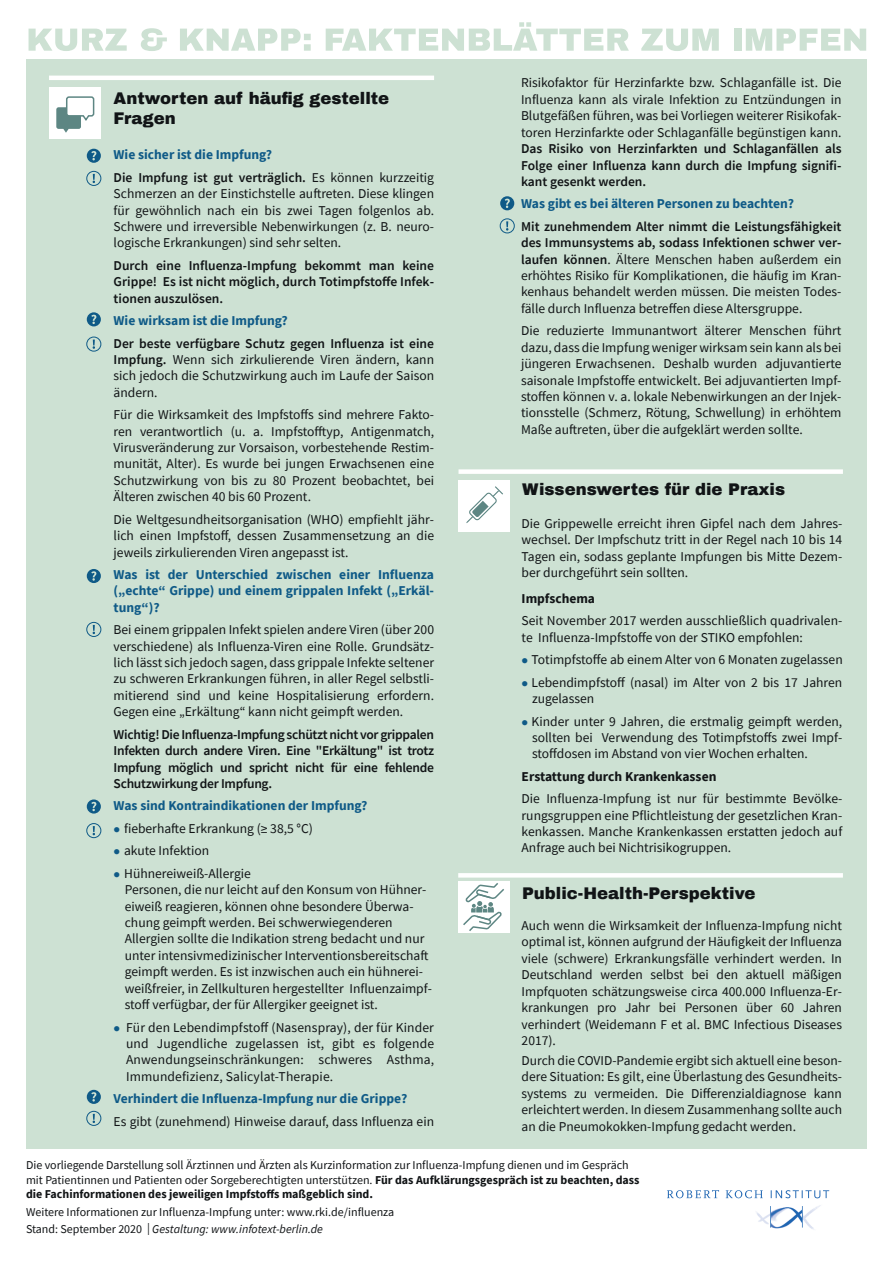
<style>
.page{position:relative;width:893px;height:1263px;background:#fff}
.page>*{position:absolute;margin:0;border:0;box-sizing:border-box;transform-origin:0 0}
.t1{font:900 16.5px/19.8px "Archivo";color:#111416}
.t2{font:13.5px/16.4px "Source Sans Pro";color:#111416;text-align:justify}
.t3{font:600 13.5px/16.4px "Source Sans Pro";color:#111416;text-align:justify}
.t4{font:700 13.5px/16.4px "Source Sans Pro";color:#0f5a87;text-align:justify}
.t5{font:700 13.5px "Source Sans Pro";color:#111416}
.t6{font:12px/14.4px "Source Sans Pro";color:#111416}
.s1{font-weight:700;color:#0f5a87}
.s2{font-weight:400}
.s3{font-weight:600}
.s4{color:#0f5a87}
.s5{font-weight:700}
.s6{font-style:italic}
</style>
<div class="page">
<svg style="left:29px;top:29px;width:98px;height:22px"></svg>
<svg style="left:141px;top:28px;width:26px;height:23px"></svg>
<svg style="left:180px;top:29px;width:131px;height:22px"></svg>
<svg style="left:326px;top:22px;width:303px;height:29px"></svg>
<svg style="left:641px;top:29px;width:78px;height:22px"></svg>
<div style="left:734px;top:29px;width:7px;height:22px;background:#cde1d3"></div>
<svg style="left:746px;top:29px;width:120px;height:22px"></svg>
<svg style="left:667px;top:1190px;width:162px;height:8px"></svg>
<img style="left:756px;top:1205px;width:65px;height:25px">
<div style="left:26px;top:59px;width:840px;height:1089px;background:#cde1d3"></div>
<div style="left:458px;top:469px;width:385px;height:5px;background:#fff"></div>
<div style="left:458px;top:480px;width:52px;height:52px;background:#fff"></div>
<svg style="left:466px;top:486px;width:37px;height:37px"></svg>
<hr style="left:49px;top:76px;width:385px;height:4px;background:#fff">
<div style="left:49px;top:87px;width:52px;height:52px;background:#fff"></div>
<svg style="left:56px;top:96px;width:39px;height:37px"></svg>
<hr style="left:458px;top:873px;width:385px;height:4px;background:#fff">
<div style="left:458px;top:881px;width:52px;height:52px;background:#fff"></div>
<svg style="left:463px;top:883px;width:41px;height:48px"></svg>
<svg style="left:87px;top:149px;width:14px;height:14px"></svg>
<div style="left:86px;top:171px;width:15px;height:15px;border:1px solid #0f5a87;border-radius:50%"></div>
<svg style="left:93px;top:174px;width:2px;height:9px"></svg>
<svg style="left:87px;top:569px;width:14px;height:14px"></svg>
<svg style="left:87px;top:312px;width:14px;height:14px"></svg>
<svg style="left:87px;top:799px;width:14px;height:14px"></svg>
<div style="left:86px;top:823px;width:15px;height:15px;border:1px solid #0f5a87;border-radius:50%"></div>
<svg style="left:93px;top:826px;width:2px;height:9px"></svg>
<div style="left:86px;top:622px;width:15px;height:15px;border:1px solid #0f5a87;border-radius:50%"></div>
<svg style="left:93px;top:625px;width:2px;height:9px"></svg>
<svg style="left:500px;top:196px;width:14px;height:14px"></svg>
<div style="left:500px;top:218px;width:15px;height:15px;border:1px solid #0f5a87;border-radius:50%"></div>
<svg style="left:506px;top:221px;width:2px;height:10px"></svg>
<div style="left:86px;top:337px;width:15px;height:14px;border:1px solid #0f5a87;border-radius:50%"></div>
<svg style="left:93px;top:340px;width:2px;height:9px"></svg>
<svg style="left:87px;top:1090px;width:14px;height:14px"></svg>
<div style="left:86px;top:1111px;width:15px;height:15px;border:1px solid #0f5a87;border-radius:50%"></div>
<svg style="left:93px;top:1114px;width:2px;height:9px"></svg>
<p class="t1" style="left:114px;top:88px;width:277px">Antworten auf häufig gestellte<br>Fragen</p>
<p class="t3" style="left:114px;top:144px;width:322px;line-height:22.4px"><span class="s1">Wie sicher ist die Impfung?<br></span>Die Impfung ist gut verträglich. <span class="s2">Es können kurzzeitig</span></p>
<p class="t2" style="left:114px;top:185px;width:322px">Schmerzen an der Einstichstelle auftreten. Diese klingen für gewöhnlich nach ein bis zwei Tagen folgenlos ab.<br>Schwere und irreversible Nebenwirkungen (z. B. neuro&shy;logische Erkrankungen) sind sehr selten.</p>
<p class="t3" style="left:114px;top:257px;width:322px">Durch eine Influenza-Impfung bekommt man keine Grippe! Es ist nicht möglich, durch Totimpfstoffe Infek&shy;tionen auszulösen.</p>
<p class="t4" style="left:114px;top:312px;width:176px">Wie wirksam ist die Impfung?</p>
<p class="t2" style="left:114px;top:335px;width:322px"><span class="s3">Der beste verfügbare Schutz gegen Influenza ist eine Impfung.</span> Wenn sich zirkulierende Viren ändern, kann sich jedoch die Schutzwirkung auch im Laufe der Saison ändern.</p>
<p class="t2" style="left:114px;top:406px;width:322px">Für die Wirksamkeit des Impfstoffs sind mehrere Fakto&shy;ren verantwortlich (u. a. Impfstofftyp, Antigenmatch, Virusveränderung zur Vorsaison, vorbestehende Restim&shy;munität, Alter). Es wurde bei jungen Erwachsenen eine Schutzwirkung von bis zu 80 Prozent beobachtet, bei Älteren zwischen 40 bis 60 Prozent.</p>
<p class="t2" style="left:114px;top:511px;width:322px">Die Weltgesundheitsorganisation (WHO) empfiehlt jähr&shy;lich einen Impfstoff, dessen Zusammensetzung an die jeweils zirkulierenden Viren angepasst ist.</p>
<p class="t4" style="left:114px;top:566px;width:322px">Was ist der Unterschied zwischen einer Influenza („echte“ Grippe) und einem grippalen Infekt („Erkäl&shy;tung“)?</p>
<p class="t2" style="left:114px;top:621px;width:322px">Bei einem grippalen Infekt spielen andere Viren (über 200 verschiedene) als Influenza-Viren eine Rolle. Grundsätz&shy;lich lässt sich jedoch sagen, dass grippale Infekte seltener zu schweren Erkrankungen führen, in aller Regel selbstli&shy;mitierend sind und keine Hospitalisierung erfordern.<br>Gegen eine „Erkältung“ kann nicht geimpft werden.</p>
<p class="t3" style="left:114px;top:726px;width:322px">Wichtig! Die Influenza-Impfung schützt nicht vor grippalen Infekten durch andere Viren. Eine "Erkältung" ist trotz Impfung möglich und spricht nicht für eine fehlende Schutzwirkung der Impfung.</p>
<p class="t4" style="left:114px;top:797px;width:255px">Was sind Kontraindikationen der Impfung?</p>
<p class="t2" style="left:114px;top:820px;width:201px"><span class="s4">●</span> fieberhafte Erkrankung (≥ 38,5 °C)</p>
<p class="t2" style="left:114px;top:842px;width:97px"><span class="s4">●</span> akute Infektion</p>
<p class="t2" style="left:125px;top:865px;width:309px;text-align:left;text-indent:-11px"><span class="s4">●</span> Hühnereiweiß-Allergie<br>Personen, die nur leicht auf den Konsum von Hühner&shy;eiweiß reagieren, können ohne besondere Überwa&shy;chung geimpft werden. Bei schwerwiegenderen Allergien sollte die Indikation streng bedacht und nur unter intensivmedizinischer Interventionsbereitschaft geimpft werden. Es ist inzwischen auch ein hühnerei&shy;weißfreier, in Zellkulturen hergestellter Influenzaimpf&shy;stoff verfügbar, der für Allergiker geeignet ist.</p>
<p class="t2" style="left:126px;top:1019px;width:310px;text-indent:-12px"><span class="s4">●</span> Für den Lebendimpfstoff (Nasenspray), der für Kinder und Jugendliche zugelassen ist, gibt es folgende Anwendungseinschränkungen: schweres Asthma, Immundefizienz, Salicylat-Therapie.</p>
<p class="t4" style="left:114px;top:1090px;width:295px">Verhindert die Influenza-Impfung nur die Grippe?</p>
<p class="t2" style="left:114px;top:1113px;width:322px">Es gibt (zunehmend) Hinweise darauf, dass Influenza ein</p>
<p class="t2" style="left:521px;top:75px;width:322px">Risikofaktor für Herzinfarkte bzw. Schlaganfälle ist. Die Influenza kann als virale Infektion zu Entzündungen in Blutgefäßen führen, was bei Vorliegen weiterer Risikofak&shy;toren Herzinfarkte oder Schlaganfälle begünstigen kann.</p>
<p class="t3" style="left:521px;top:140px;width:322px">Das Risiko von Herzinfarkten und Schlaganfällen als Folge einer Influenza kann durch die Impfung signifi&shy;kant gesenkt werden.</p>
<p class="t4" style="left:521px;top:195px;width:275px">Was gibt es bei älteren Personen zu beachten?</p>
<p class="t2" style="left:521px;top:218px;width:322px"><span class="s3">Mit zunehmendem Alter nimmt die Leistungsfähigkeit des Immunsystems ab, sodass Infektionen schwer ver&shy;laufen können</span>. Ältere Menschen haben außerdem ein erhöhtes Risiko für Komplikationen, die häufig im Kran&shy;kenhaus behandelt werden müssen. Die meisten Todes&shy;fälle durch Influenza betreffen diese Altersgruppe.</p>
<p class="t2" style="left:521px;top:322px;width:322px">Die reduzierte Immunantwort älterer Menschen führt dazu, dass die Impfung weniger wirksam sein kann als bei jüngeren Erwachsenen. Deshalb wurden adjuvantierte saisonale Impfstoffe entwickelt. Bei adjuvantierten Impf&shy;stoffen können v. a. lokale Nebenwirkungen an der Injek&shy;tionsstelle (Schmerz, Rötung, Schwellung) in erhöhtem Maße auftreten, über die aufgeklärt werden sollte.</p>
<p class="t1" style="left:522px;top:479px;width:265px">Wissenswertes für die Praxis</p>
<p class="t2" style="left:522px;top:515px;width:322px">Die Grippewelle erreicht ihren Gipfel nach dem Jahres&shy;wechsel. Der Impfschutz tritt in der Regel nach 10 bis 14<br>Tagen ein, sodass geplante Impfungen bis Mitte Dezem&shy;ber durchgeführt sein sollten.</p>
<p class="t5" style="left:522px;top:589px;width:75px">Impfschema</p>
<p class="t2" style="left:522px;top:612px;width:322px">Seit November 2017 werden ausschließlich quadrivalen&shy;te Influenza-Impfstoffe von der STIKO empfohlen:</p>
<p class="t2" style="left:522px;top:651px;width:323px"><span class="s4">●</span> Totimpfstoffe ab einem Alter von 6 Monaten zugelassen</p>
<p class="t2" style="left:532px;top:674px;width:312px;text-indent:-10px"><span class="s4">●</span> Lebendimpfstoff (nasal) im Alter von 2 bis 17 Jahren zugelassen</p>
<p class="t2" style="left:532px;top:713px;width:312px;text-indent:-10px"><span class="s4">●</span> Kinder unter 9 Jahren, die erstmalig geimpft werden, sollten bei Verwendung des Totimpfstoffs zwei Impf&shy;stoffdosen im Abstand von vier Wochen erhalten.</p>
<p class="t5" style="left:522px;top:767px;width:196px">Erstattung durch Krankenkassen</p>
<p class="t2" style="left:522px;top:790px;width:322px">Die Influenza-Impfung ist nur für bestimmte Bevölke&shy;rungsgruppen eine Pflichtleistung der gesetzlichen Kran&shy;kenkassen. Manche Krankenkassen erstatten jedoch auf Anfrage auch bei Nichtrisikogruppen.</p>
<p class="t1" style="left:522px;top:883px;width:235px">Public-Health-Perspektive</p>
<p class="t2" style="left:522px;top:917px;width:322px">Auch wenn die Wirksamkeit der Influenza-Impfung nicht optimal ist, können aufgrund der Häufigkeit der Influenza viele (schwere) Erkrankungsfälle verhindert werden. In Deutschland werden selbst bei den aktuell mäßigen Impfquoten schätzungsweise circa 400.000 Influenza-Er&shy;krankungen pro Jahr bei Personen über 60 Jahren verhindert (Weidemann F et al. BMC Infectious Diseases 2017).</p>
<p class="t2" style="left:522px;top:1052px;width:322px">Durch die COVID-Pandemie ergibt sich aktuell eine beson&shy;dere Situation: Es gilt, eine Überlastung des Gesundheits&shy;systems zu vermeiden. Die Differenzialdiagnose kann erleichtert werden. In diesem Zusammenhang sollte auch an die Pneumokokken-Impfung gedacht werden.</p>
<p class="t6" style="left:26px;top:1158px;width:615px">Die vorliegende Darstellung soll Ärztinnen und Ärzten als Kurzinformation zur Influenza-Impfung dienen und im Gespräch mit Patientinnen und Patienten oder Sorgeberechtigten unterstützen. <span class="s5">Für das Aufklärungsgespräch ist zu beachten, dass die Fachinformationen des jeweiligen Impfstoffs maßgeblich sind.</span></p>
<p class="t6" style="left:26px;top:1203px;width:370px;line-height:17.4px">Weitere Informationen zur Influenza-Impfung unter: www.rki.de/influenza<br>Stand: September 2020 | <span class="s6">Gestaltung: www.infotext-berlin.de</span></p>
</div>
